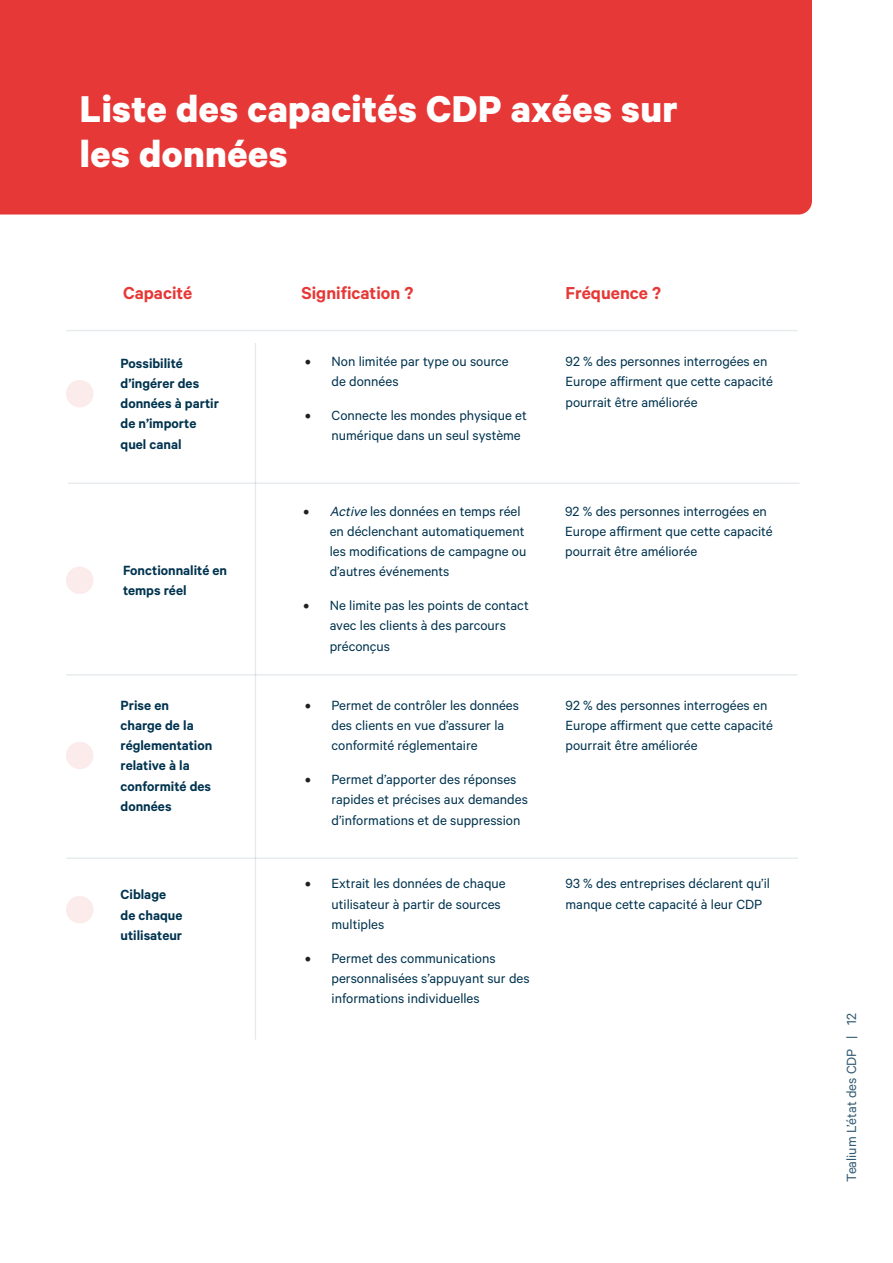
<style>
.page{position:relative;width:893px;height:1263px;background:#fff}
.page>*{position:absolute;margin:0;border:0;box-sizing:border-box;transform-origin:0 0}
.t1{font:700 42px/45px "Calibre";letter-spacing:.01em;color:#fff}
.t2{font:600 19.5px "Calibre";color:#e63836}
.t3{font:15px/20.2px "Calibre";color:#00334f}
.t4{font:600 15px/20.2px "Calibre";color:#00334f}
.t5{font:15px "Calibre";color:#335c72}
.s1{font-family:"Minion Pro";font-size:18px;color:#231f20}
.s2{font-style:italic}
</style>
<div class="page">
<div style="left:0;top:0;width:812px;height:214px;background:#e63836"></div>
<hr style="left:66px;top:330px;width:732px;height:1px;background:#00334f">
<div style="left:66px;top:567px;width:27px;height:27px;background:#fcebeb;border-radius:50%"></div>
<div style="left:66px;top:742px;width:27px;height:27px;background:#fcebeb;border-radius:50%"></div>
<div style="left:66px;top:896px;width:27px;height:27px;background:#fcebeb;border-radius:50%"></div>
<div style="left:66px;top:380px;width:27px;height:27px;background:#fcebeb;border-radius:50%"></div>
<hr style="left:68px;top:482px;width:732px;height:2px;background:#00334f">
<hr style="left:66px;top:674px;width:732px;height:2px;background:#00334f">
<hr style="left:66px;top:857px;width:732px;height:2px;background:#00334f">
<hr style="left:255px;top:343px;width:1px;height:697px;background:#00334f">
<h1 class="t1" style="left:80px;top:85px;width:600px">Liste des capacités CDP axées sur les données</h1>
<h2 class="t2" style="left:123px;top:281px;width:71px">Capacité</h2>
<h2 class="t2" style="left:302px;top:281px;width:113px">Signification ?</h2>
<h2 class="t2" style="left:566px;top:281px;width:97px">Fréquence ?</h2>
<p class="t4" style="left:121px;top:352px;width:100px">Possibilité d’ingérer des données à partir de n’importe quel canal</p>
<p class="t4" style="left:123px;top:560px;width:106px">Fonctionnalité en temps réel</p>
<p class="t4" style="left:121px;top:694px;width:93px">Prise en charge de la réglementation relative à la conformité des données</p>
<p class="t4" style="left:121px;top:884px;width:63px">Ciblage de chaque utilisateur</p>
<p class="t3" style="left:332px;top:351px;width:179px;text-indent:-27px"><span class="s1">•</span> Non limitée par type ou source de données</p>
<p class="t3" style="left:332px;top:405px;width:197px;text-indent:-27px"><span class="s1">•</span> Connecte les mondes physique et numérique dans un seul système</p>
<p class="t3" style="left:330px;top:500px;width:198px;text-indent:-27px"><span class="s1">•</span> <span class="s2">Active</span> les données en temps réel en déclenchant automatiquement les modifications de campagne ou d’autres événements</p>
<p class="t3" style="left:330px;top:595px;width:201px;text-indent:-27px"><span class="s1">•</span> Ne limite pas les points de contact avec les clients à des parcours préconçus</p>
<p class="t3" style="left:332px;top:694px;width:189px;text-indent:-27px"><span class="s1">•</span> Permet de contrôler les données des clients en vue d’assurer la conformité réglementaire</p>
<p class="t3" style="left:332px;top:769px;width:198px;text-indent:-27px"><span class="s1">•</span> Permet d’apporter des réponses rapides et précises aux demandes d’informations et de suppression</p>
<p class="t3" style="left:332px;top:873px;width:176px;text-indent:-27px"><span class="s1">•</span> Extrait les données de chaque utilisateur à partir de sources multiples</p>
<p class="t3" style="left:332px;top:947px;width:200px;text-indent:-27px"><span class="s1">•</span> Permet des communications personnalisées s’appuyant sur des informations individuelles</p>
<p class="t3" style="left:566px;top:351px;width:209px">92 % des personnes interrogées en<br>Europe affirment que cette capacité pourrait être améliorée</p>
<p class="t3" style="left:565px;top:500px;width:209px">92 % des personnes interrogées en<br>Europe affirment que cette capacité pourrait être améliorée</p>
<p class="t3" style="left:566px;top:694px;width:209px">92 % des personnes interrogées en<br>Europe affirment que cette capacité pourrait être améliorée</p>
<p class="t3" style="left:566px;top:873px;width:206px">93 % des entreprises déclarent qu’il manque cette capacité à leur CDP</p>
<p class="t5" style="left:843px;top:1182px;width:170px;rotate:-90deg">Tealium L’état des CDP | 12</p>
</div>
